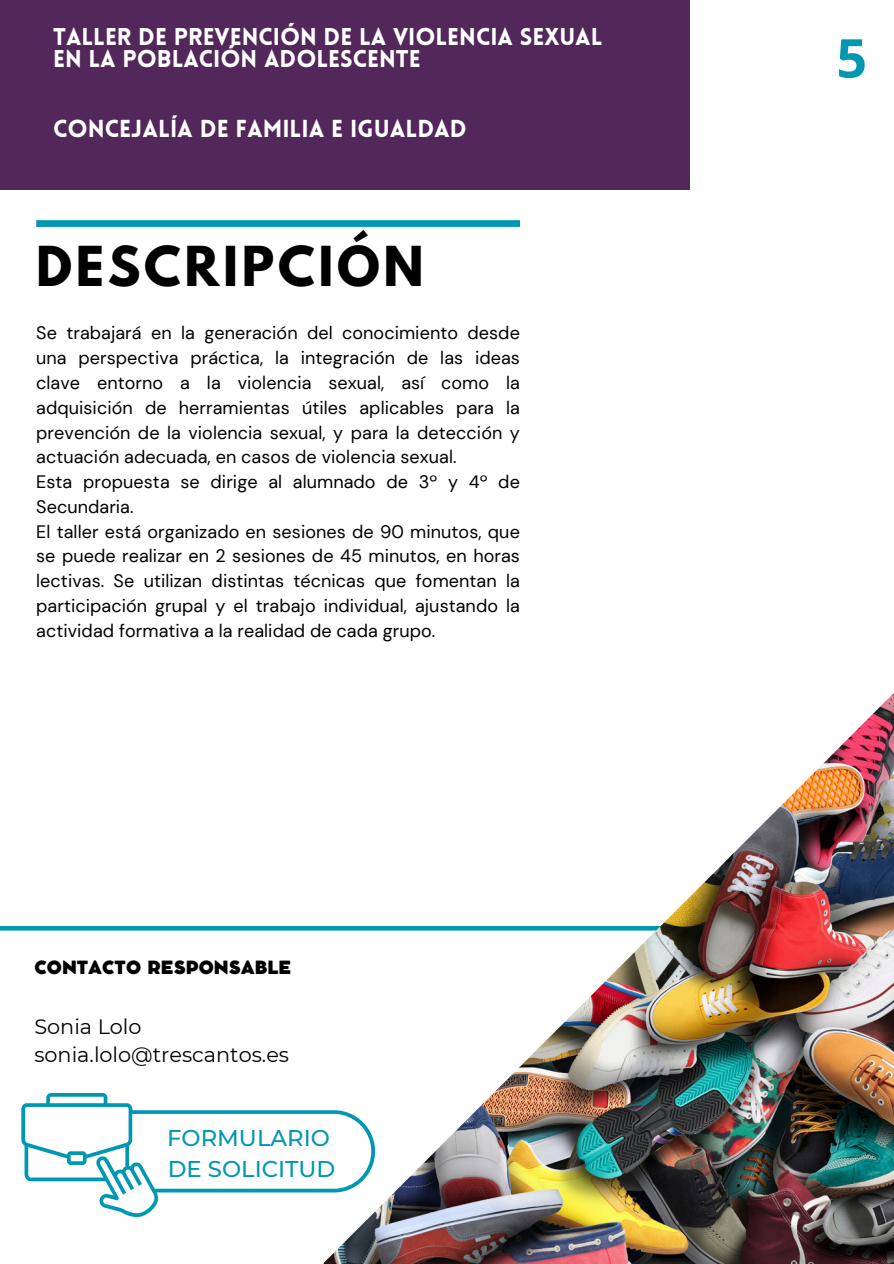
<style>
.page{position:relative;width:894px;height:1264px;background:#fff}
.page>*{position:absolute;margin:0;border:0;box-sizing:border-box;transform-origin:0 0}
.t1{font:700 53.55px "Open Sans";color:#0097b2}
.t2{font:700 48.75px "League Spartan";letter-spacing:.075em;color:#000}
.t3{font:900 24px "Lovelo";color:#fff}
.t4{font:900 23.7px/22.5px "Lovelo";color:#fff}
.t5{font:500 22.8px/31.5px "Montserrat";color:#0097b2}
.t6{font:20.85px/28.2px "Montserrat";color:#000}
.t7{font:18px/24.8px "DM Sans";letter-spacing:.005em;color:#000;text-align:justify}
.t8{font:800 18px "Cocomat Pro";color:#000}
</style>
<div class="page">
<div style="left:0;top:0;width:689px;height:189px;background:#52275a"></div>
<div style="left:36px;top:220px;width:484px;height:7px;background:#0097b2"></div>
<img style="left:198px;top:694px;width:695px;height:569px">
<svg style="left:21px;top:1092px;width:354px;height:124px"></svg>
<p class="t4" style="left:53px;top:28px;width:551px">TALLER DE PREVENCIÓN DE LA VIOLENCIA SEXUAL<br>EN LA POBLACIÓN ADOLESCENTE</p>
<h4 class="t3" style="left:53px;top:119px;width:415px">CONCEJALÍA DE FAMILIA E IGUALDAD</h4>
<h2 class="t2" style="left:36px;top:242px;width:389px">DESCRIPCIÓN</h2>
<h2 class="t7" style="left:36px;top:321px;width:485px">Se trabajará en la generación del conocimiento desde una perspectiva práctica, la integración de las ideas clave entorno a la violencia sexual, así como la adquisición de herramientas útiles aplicables para la prevención de la violencia sexual, y para la detección y actuación adecuada, en casos de violencia sexual.</h2>
<p class="t7" style="left:36px;top:469px;width:485px">Esta propuesta se dirige al alumnado de 3º y 4º de<br>Secundaria.</p>
<h1 class="t7" style="left:36px;top:519px;width:485px">El taller está organizado en sesiones de 90 minutos, que se puede realizar en 2 sesiones de 45 minutos, en horas lectivas. Se utilizan distintas técnicas que fomentan la participación grupal y el trabajo individual, ajustando la actividad formativa a la realidad de cada grupo.</h1>
<p class="t8" style="left:34px;top:960px;width:258px">CONTACTO RESPONSABLE</p>
<p class="t6" style="left:34px;top:1011px;width:256px">Sonia Lolo sonia.lolo@trescantos.es</p>
<h3 class="t5" style="left:167px;top:1121px;width:170px">FORMULARIO<br>DE SOLICITUD</h3>
<p class="t1" style="left:836px;top:20px;width:32px">5</p>
</div>
